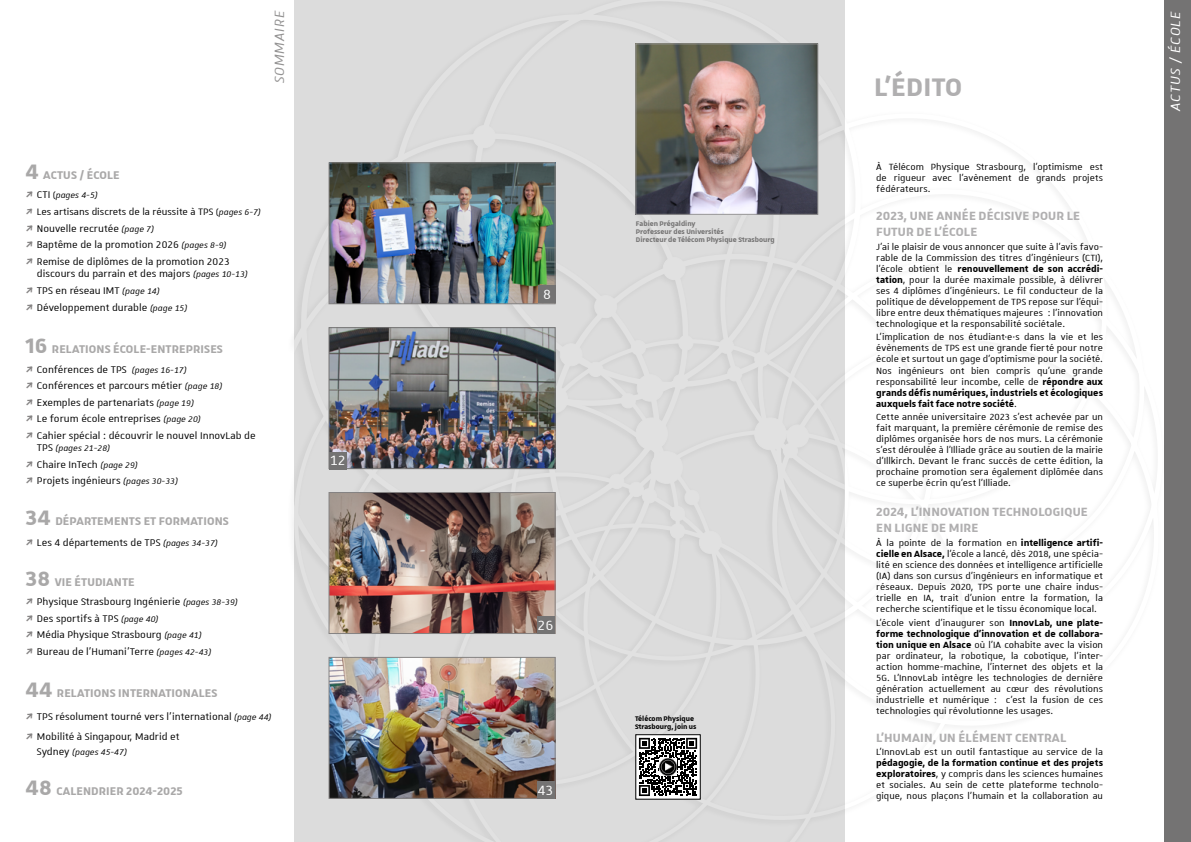
<style>
.page{position:relative;width:1191px;height:842px;background:#fff}
.page>*{position:absolute;margin:0;border:0;box-sizing:border-box;transform-origin:0 0}
.t1{font:700 34px "Unistra A";letter-spacing:.01em;color:#b0afb0}
.t2{font:italic 18px "Unistra A";letter-spacing:.05em;color:#fff}
.t3{font:italic 18px "Unistra A";letter-spacing:.05em;color:#939292}
.t4{font:18px "Unistra A";color:#fff}
.t5{font:700 16px/16px "Unistra A";letter-spacing:.01em;color:#b0afb0}
.t6{font:700 15px "Unistra A";letter-spacing:.01em;color:#a9a8a8}
.t7{font:13px/16.6px "Unistra A";color:#000}
.t8{font:12.5px "Unistra A";color:#000}
.t9{font:12px/11px "Unistra A";color:#000;text-align:justify}
.t10{font:italic 11px "Unistra A";color:#000}
.t11{font:700 9px/8px "Unistra A";color:#747373}
.t12{font:700 9px/8px "Unistra A";color:#000}
.s1{font-size:28px}
.s2{font-weight:700;font-style:normal;font-size:13px;color:#858383}
.s3{font-style:normal;font-size:13px}
.s4{font-style:normal}
.s5{font-weight:700;color:#858383}
.s6{font-size:11px}
.s7{font-style:italic;font-size:11px}
.s8{font-weight:700}
</style>
<div class="page">
<div style="left:1164px;top:0;width:27px;height:842px;background:#747373"></div>
<div style="left:286px;top:0;width:880px;height:842px;background:#000;opacity:.5"></div>
<svg style="left:856px;top:743px;width:135px;height:94px"></svg>
<svg style="left:883px;top:89px;width:246px;height:76px"></svg>
<div style="left:352px;top:743px;width:504px;height:99px;background:#dcdcdc"></div>
<div style="left:295px;top:109px;width:74px;height:104px;background:#dcdcdc"></div>
<div style="left:313px;top:423px;width:429px;height:380px;background:#dcdcdc"></div>
<div style="left:295px;top:306px;width:406px;height:431px;background:#dcdcdc"></div>
<svg style="left:735px;top:165px;width:427px;height:578px"></svg>
<svg style="left:369px;top:0;width:514px;height:423px;background:#dfdfdf"></svg>
<svg style="left:662px;top:256px;width:24px;height:25px"></svg>
<svg style="left:753px;top:351px;width:17px;height:16px"></svg>
<svg style="left:718px;top:338px;width:16px;height:16px"></svg>
<svg style="left:678px;top:335px;width:16px;height:16px"></svg>
<svg style="left:630px;top:339px;width:16px;height:16px"></svg>
<svg style="left:593px;top:294px;width:25px;height:25px"></svg>
<svg style="left:472px;top:124px;width:24px;height:25px"></svg>
<svg style="left:726px;top:366px;width:17px;height:16px"></svg>
<svg style="left:672px;top:374px;width:16px;height:16px"></svg>
<svg style="left:620px;top:373px;width:45px;height:36px;background:#ddd"></svg>
<svg style="left:555px;top:385px;width:14px;height:29px"></svg>
<svg style="left:559px;top:342px;width:45px;height:35px;background:#ddd"></svg>
<div style="left:608px;top:416px;width:114px;height:138px;background:#dcdcdc"></div>
<svg style="left:753px;top:416px;width:57px;height:42px;background:#ddd"></svg>
<img style="left:331px;top:164px;width:222px;height:138px">
<div style="left:329px;top:162px;width:226px;height:142px;border:1px solid #858383"></div>
<img style="left:331px;top:659px;width:222px;height:138px">
<div style="left:329px;top:657px;width:226px;height:142px;border:1px solid #858383"></div>
<img style="left:637px;top:46px;width:179px;height:166px">
<div style="left:635px;top:44px;width:183px;height:170px;border:1px solid #939292"></div>
<img style="left:331px;top:329px;width:222px;height:138px">
<div style="left:329px;top:327px;width:226px;height:142px;border:1px solid #747373"></div>
<img style="left:331px;top:494px;width:222px;height:138px">
<div style="left:329px;top:492px;width:226px;height:142px;border:1px solid #858383"></div>
<div style="left:537px;top:617px;width:17px;height:17px;background:#747373"></div>
<div style="left:538px;top:286px;width:17px;height:17px;background:#747373"></div>
<div style="left:329px;top:452px;width:17px;height:17px;background:#747373"></div>
<div style="left:537px;top:782px;width:17px;height:17px;background:#747373"></div>
<svg style="left:637px;top:736px;width:61px;height:61px"></svg>
<svg style="left:639px;top:738px;width:58px;height:58px"></svg>
<img style="left:659px;top:758px;width:17px;height:17px">
<h2 class="t3" style="left:270px;top:83px;width:74px;rotate:-90deg">SOMMAIRE</h2>
<h2 class="t2" style="left:1166px;top:111px;width:101px;rotate:-90deg">ACTUS / ÉCOLE</h2>
<h1 class="t1" style="left:874px;top:68px;width:89px">L'ÉDITO</h1>
<p class="t6" style="left:26px;top:167px;width:96px"><span class="s1">4</span> ACTUS / ÉCOLE</p>
<p class="t10" style="left:26px;top:190px;width:74px"><span class="s2">⇗</span> <span class="s3">CTI</span> <span class="s4">(</span>pages 4-5)</p>
<p class="t8" style="left:26px;top:205px;width:237px"><span class="s5">⇗</span> Les artisans discrets de la réussite à TPS <span class="s6">(</span><span class="s7">pages 6-7)</span></p>
<p class="t7" style="left:26px;top:219px;width:206px"><span class="s5">⇗</span> Nouvelle recrutée <span class="s7">(page 7)<br></span><span class="s5">⇗</span> Baptême de la promotion 2026 <span class="s7">(pages 8-9) </span><span class="s5">⇗</span> Remise de diplômes de la promotion 2023</p>
<p class="t7" style="left:26px;top:265px;width:224px;text-indent:11px">discours du parrain et des majors <span class="s7">(pages 10-13) </span><span class="s5">⇗</span> TPS en réseau IMT <span class="s7">(page 14)</span></p>
<p class="t7" style="left:26px;top:299px;width:163px"><span class="s5">⇗</span> Développement durable <span class="s7">(page 15)</span></p>
<p class="t6" style="left:26px;top:341px;width:199px"><span class="s1">16</span> RELATIONS ÉCOLE-ENTREPRISES</p>
<p class="t7" style="left:26px;top:361px;width:231px"><span class="s5">⇗</span> Conférences de TPS <span class="s7">(pages 16-17)<br></span><span class="s5">⇗</span> Conférences et parcours métier <span class="s7">(page 18)<br></span><span class="s5">⇗</span> Exemples de partenariats <span class="s7">(page 19)<br></span><span class="s5">⇗</span> Le forum école entreprises <span class="s7">(page 20)<br></span><span class="s5">⇗</span> Cahier spécial : découvrir le nouvel InnovLab de</p>
<p class="t10" style="left:37px;top:443px;width:75px"><span class="s3">TPS</span> (pages 21-28)</p>
<p class="t7" style="left:26px;top:456px;width:154px"><span class="s5">⇗</span> Chaire InTech <span class="s7">(page 29)<br></span><span class="s5">⇗</span> Projets ingénieurs <span class="s7">(pages 30-33)</span></p>
<p class="t6" style="left:26px;top:512px;width:205px"><span class="s1">34</span> DÉPARTEMENTS ET FORMATIONS</p>
<p class="t7" style="left:26px;top:534px;width:194px"><span class="s5">⇗</span> Les 4 départements de TPS <span class="s7">(pages 34-37)</span></p>
<p class="t6" style="left:26px;top:573px;width:111px"><span class="s1">38</span> VIE ÉTUDIANTE</p>
<p class="t7" style="left:26px;top:593px;width:214px"><span class="s5">⇗</span> Physique Strasbourg Ingénierie <span class="s7">(pages 38-39) </span><span class="s5">⇗</span> Des sportifs à TPS <span class="s7">(page 40)<br></span><span class="s5">⇗</span> Média Physique Strasbourg <span class="s7">(page 41)<br></span><span class="s5">⇗</span> Bureau de l'Humani'Terre <span class="s7">(pages 42-43)</span></p>
<p class="t6" style="left:26px;top:685px;width:193px"><span class="s1">44</span> RELATIONS INTERNATIONALES</p>
<p class="t7" style="left:26px;top:706px;width:247px;line-height:19.9px"><span class="s5">⇗</span> TPS résolument tourné vers l'international <span class="s7">(page 44) </span><span class="s5">⇗</span> Mobilité à Singapour, Madrid et</p>
<p class="t10" style="left:37px;top:747px;width:91px"><span class="s3">Sydney</span> (pages 45-47)</p>
<p class="t6" style="left:26px;top:782px;width:159px"><span class="s1">48</span> CALENDRIER 2024-2025</p>
<h2 class="t4" style="left:330px;top:451px;width:17px">12</h2>
<h2 class="t4" style="left:543px;top:285px;width:9px">8</h2>
<p class="t11" style="left:636px;top:219px;width:140px">Fabien Prégaldiny<br>Professeur des Universités<br>Directeur de Télécom Physique Strasbourg</p>
<h2 class="t4" style="left:537px;top:616px;width:17px">26</h2>
<h2 class="t4" style="left:537px;top:781px;width:17px">43</h2>
<p class="t12" style="left:635px;top:715px;width:63px">Télécom Physique<br>Strasbourg, join us</p>
<p class="t9" style="left:876px;top:161px;width:228px">À Télécom Physique Strasbourg, l’optimisme est de rigueur avec l’avènement de grands projets fédérateurs.</p>
<h3 class="t5" style="left:876px;top:207px;width:205px">2023, UNE ANNÉE DÉCISIVE POUR LE<br>FUTUR DE L’ÉCOLE</h3>
<p class="t9" style="left:876px;top:241px;width:228px">J’ai le plaisir de vous annoncer que suite à l'avis favo&shy;rable de la Commission des titres d’ingénieurs (CTI), l’école obtient le <span class="s8">renouvellement de son accrédi&shy;tation</span>, pour la durée maximale possible, à délivrer ses 4 diplômes d’ingénieurs. Le fil conducteur de la politique de développement de TPS repose sur l’équi&shy;libre entre deux thématiques majeures : l’innovation technologique et la responsabilité sociétale.</p>
<p class="t9" style="left:876px;top:331px;width:228px">L’implication de nos étudiant·e·s dans la vie et les évènements de TPS est une grande fierté pour notre école et surtout un gage d’optimisme pour la société.<br>Nos ingénieurs ont bien compris qu’une grande responsabilité leur incombe, celle de <span class="s8">répondre aux grands défis numériques, industriels et écologiques auxquels fait face notre société</span>.</p>
<p class="t9" style="left:876px;top:411px;width:228px">Cette année universitaire 2023 s’est achevée par un fait marquant, la première cérémonie de remise des diplômes organisée hors de nos murs. La cérémonie s’est déroulée à l’Illiade grâce au soutien de la mairie d’Illkirch. Devant le franc succès de cette édition, la prochaine promotion sera également diplômée dans ce superbe écrin qu’est l’Illiade.</p>
<h3 class="t5" style="left:876px;top:504px;width:213px">2024, L’INNOVATION TECHNOLOGIQUE<br>EN LIGNE DE MIRE</h3>
<p class="t9" style="left:876px;top:537px;width:228px">À la pointe de la formation en <span class="s8">intelligence artifi&shy;cielle en Alsace,</span> l’école a lancé, dès 2018, une spécia&shy;lité en science des données et intelligence artificielle (IA) dans son cursus d’ingénieurs en informatique et réseaux. Depuis 2020, TPS porte une chaire indus&shy;trielle en IA, trait d’union entre la formation, la recherche scientifique et le tissu économique local.</p>
<p class="t9" style="left:876px;top:617px;width:228px">L’école vient d'inaugurer son <span class="s8">InnovLab, une plate&shy;forme technologique d’innovation et de collabora&shy;tion unique en Alsace</span> où l’IA cohabite avec la vision par ordinateur, la robotique, la cobotique, l’inter&shy;action homme-machine, l’internet des objets et la 5G. L’InnovLab intègre les technologies de dernière génération actuellement au cœur des révolutions industrielle et numérique : c’est la fusion de ces technologies qui révolutionne les usages.</p>
<h3 class="t5" style="left:876px;top:729px;width:192px">L’HUMAIN, UN ÉLÉMENT CENTRAL</h3>
<p class="t9" style="left:876px;top:746px;width:228px">L’InnovLab est un outil fantastique au service de la</p>
<p class="t9" style="left:876px;top:757px;width:228px"><span class="s8">pédagogie, de la formation continue et des projets exploratoires</span>, y compris dans les sciences humaines et sociales. Au sein de cette plateforme technolo&shy;gique, nous plaçons l’humain et la collaboration au</p>
</div>
